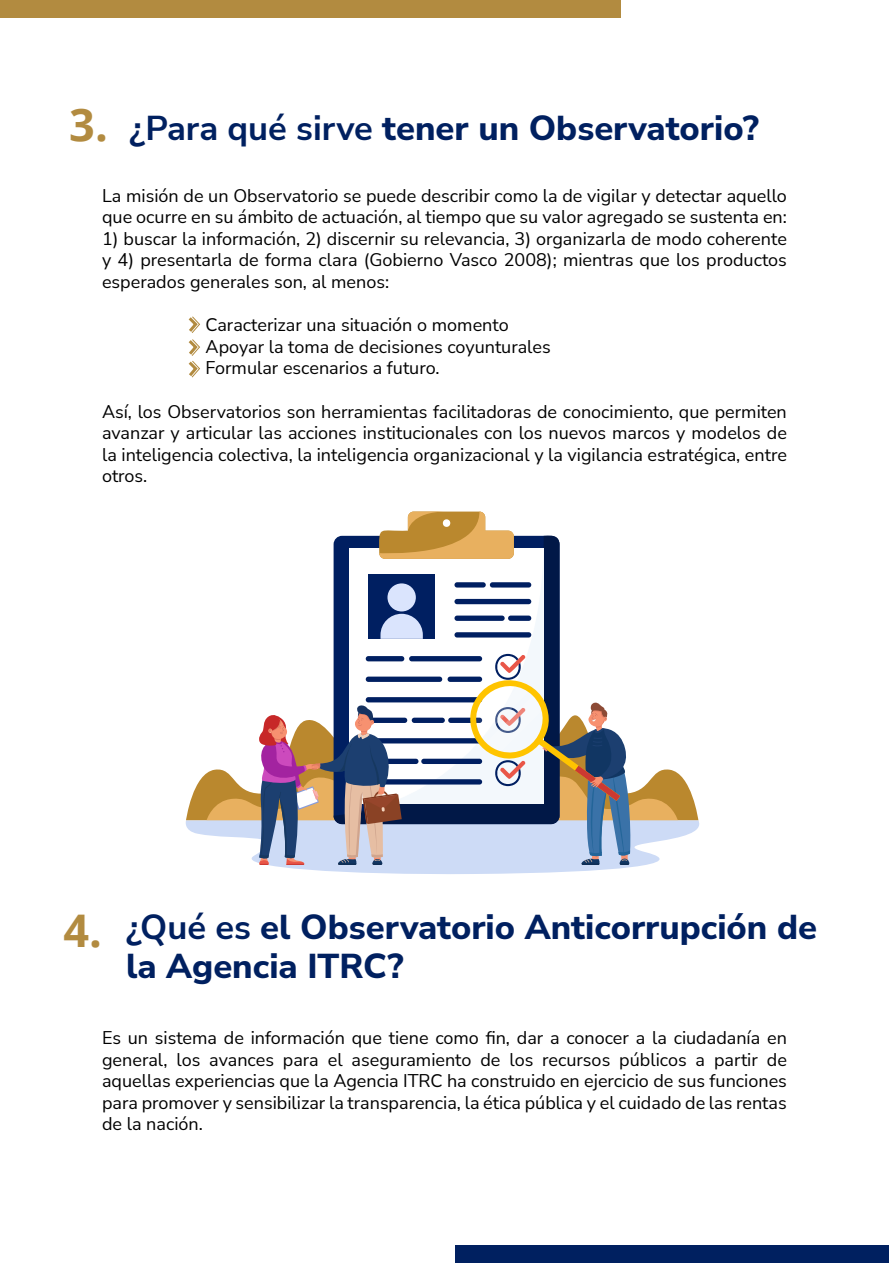
<style>
.page{position:relative;width:889px;height:1263px;background:#fff}
.page>*{position:absolute;margin:0;border:0;box-sizing:border-box;transform-origin:0 0}
.t1{font:700 45px "Open Sans";color:#b28b40}
.t2{font:800 34.5px/39px "Nunito Sans";color:#002060}
.t3{font:18px/21.6px "Nunito Sans";color:#000;text-align:justify}
.s1{font-weight:700}
</style>
<div class="page">
<div style="left:0;top:0;width:620px;height:17px;background:#b28b40"></div>
<div style="left:455px;top:1246px;width:434px;height:17px;background:#002060"></div>
<svg style="left:188px;top:316px;width:12px;height:62px"></svg>
<svg style="left:185px;top:512px;width:515px;height:362px"></svg>
<p class="t1" style="left:69px;top:93px;width:40px">3.</p>
<p class="t2" style="left:130px;top:107px;width:631px"><span class="s1">¿Para qué sirve</span> tener un Observatorio?</p>
<p class="t3" style="left:102px;top:184px;width:686px">La misión de un Observatorio se puede describir como la de vigilar y detectar aquello que ocurre en su ámbito de actuación, al tiempo que su valor agregado se sustenta en:</p>
<p class="t3" style="left:102px;top:227px;width:686px">1) buscar la información, 2) discernir su relevancia, 3) organizarla de modo coherente y 4) presentarla de forma clara (Gobierno Vasco 2008); mientras que los productos esperados generales son, al menos:</p>
<p class="t3" style="left:206px;top:313px;width:304px">Caracterizar una situación o momento</p>
<p class="t3" style="left:206px;top:335px;width:347px">Apoyar la toma de decisiones coyunturales</p>
<p class="t3" style="left:206px;top:357px;width:235px">Formular escenarios a futuro.</p>
<p class="t3" style="left:102px;top:400px;width:686px">Así, los Observatorios son herramientas facilitadoras de conocimiento, que permiten avanzar y articular las acciones institucionales con los nuevos marcos y modelos de la inteligencia colectiva, la inteligencia organizacional y la vigilancia estratégica, entre otros.</p>
<p class="t1" style="left:63px;top:899px;width:40px">4.</p>
<p class="t2" style="left:126px;top:907px;width:692px"><span class="s1">¿Qué es</span> el Observatorio Anticorrupción de la Agencia ITRC?</p>
<p class="t3" style="left:102px;top:1026px;width:686px">Es un sistema de información que tiene como fin, dar a conocer a la ciudadanía en general, los avances para el aseguramiento de los recursos públicos a partir de aquellas experiencias que la Agencia ITRC ha construido en ejercicio de sus funciones para promover y sensibilizar la transparencia, la ética pública y el cuidado de las rentas de la nación.</p>
</div>
